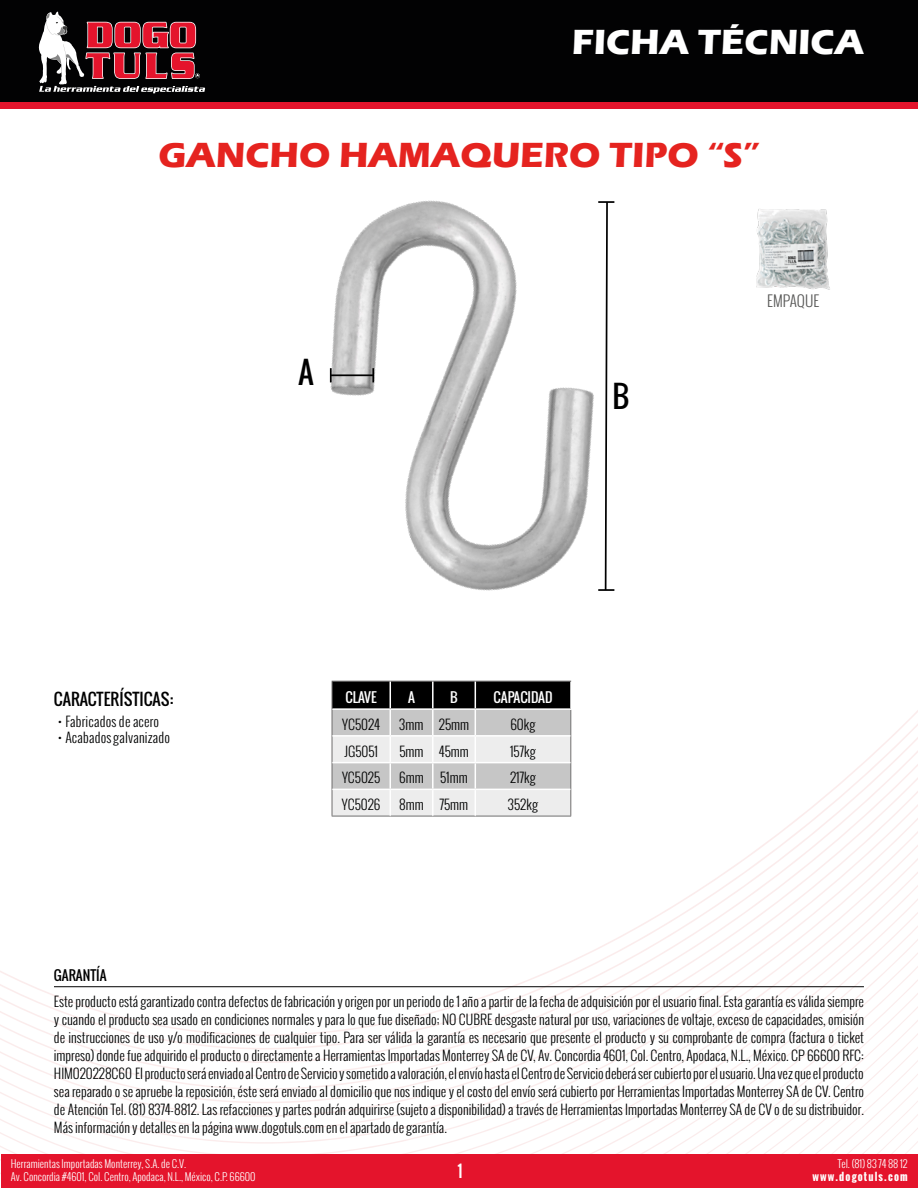
<style>
.page{position:relative;width:918px;height:1188px;background:#fff}
.page>*{position:absolute;margin:0;border:0;box-sizing:border-box;transform-origin:0 0}
.t1{font:700 36px "Eras ITC";color:#e5231f}
.t2{font:700 36px "Eras ITC";color:#fff}
.t3{font:30px "Oswald";color:#000}
.t4{font:16.5px "Oswald";color:#fff}
.t5{font:16.35px "Oswald";color:#000}
.t6{font:300 15px "Oswald";color:#575756}
.t7{font:300 13.5px/18px "Oswald";color:#010202;text-align:justify}
.t8{font:300 13.5px "Oswald";color:#000}
.t9{font:13.5px "Oswald";color:#fff}
.t10{font:13.5px "Oswald";color:#000}
.t11{font:300 10.5px/12.6px "Oswald";color:#fff}
.t12{font:700 10.5px "Oswald";letter-spacing:.11em;color:#fff}
</style>
<div class="page">
<div style="left:0;top:0;width:918px;height:103px;background:#020203"></div>
<div style="left:0;top:102px;width:918px;height:6px;background:#e4142c"></div>
<svg style="left:38px;top:11px;width:167px;height:82px"></svg>
<svg style="left:0;top:848px;width:918px;height:306px"></svg>
<svg style="left:384px;top:862px;width:534px;height:292px"></svg>
<svg style="left:441px;top:875px;width:477px;height:279px"></svg>
<svg style="left:0;top:1143px;width:150px;height:31px"></svg>
<svg style="left:484px;top:889px;width:434px;height:265px"></svg>
<svg style="left:521px;top:902px;width:397px;height:252px"></svg>
<svg style="left:553px;top:916px;width:365px;height:238px"></svg>
<svg style="left:582px;top:929px;width:336px;height:225px"></svg>
<svg style="left:609px;top:943px;width:309px;height:211px"></svg>
<svg style="left:634px;top:956px;width:284px;height:198px"></svg>
<svg style="left:657px;top:970px;width:261px;height:184px"></svg>
<svg style="left:679px;top:983px;width:239px;height:171px"></svg>
<svg style="left:700px;top:997px;width:218px;height:157px"></svg>
<div style="left:1px;top:1154px;width:917px;height:34px;background:#e4142c"></div>
<hr style="left:332px;top:816px;width:58px;height:1px;background:#706f6f">
<hr style="left:390px;top:816px;width:43px;height:1px;background:#706f6f">
<hr style="left:433px;top:816px;width:42px;height:1px;background:#706f6f">
<hr style="left:475px;top:816px;width:96px;height:1px;background:#706f6f">
<svg style="left:332px;top:681px;width:239px;height:135px;background:#b0b0b0"></svg>
<img style="left:329px;top:200px;width:265px;height:391px">
<img style="left:756px;top:209px;width:74px;height:81px">
<hr style="left:331px;top:374px;width:43px;height:2px;background:#000">
<svg style="left:598px;top:201px;width:16px;height:390px"></svg>
<svg style="left:330px;top:368px;width:2px;height:14px"></svg>
<svg style="left:372px;top:368px;width:2px;height:14px"></svg>
<hr style="left:54px;top:986px;width:810px;height:1px;background:#000">
<h1 class="t2" style="left:572px;top:21px;width:294px">FICHA TÉCNICA</h1>
<h1 class="t1" style="left:159px;top:134px;width:602px">GANCHO HAMAQUERO TIPO “S”</h1>
<h2 class="t3" style="left:298px;top:349px;width:17px">A</h2>
<h2 class="t3" style="left:613px;top:374px;width:18px">B</h2>
<p class="t6" style="left:767px;top:290px;width:54px">EMPAQUE</p>
<p class="t5" style="left:54px;top:687px;width:121px">CARACTERÍSTICAS:</p>
<p class="t7" style="left:58px;top:712px;width:103px">• Fabricados de acero</p>
<p class="t7" style="left:58px;top:729px;width:113px">• Acabados galvanizado</p>
<p class="t10" style="left:54px;top:965px;width:54px">GARANTÍA</p>
<p class="t9" style="left:345px;top:687px;width:33px">CLAVE</p>
<p class="t9" style="left:408px;top:687px;width:8px">A</p>
<p class="t9" style="left:450px;top:687px;width:9px">B</p>
<p class="t9" style="left:494px;top:687px;width:61px">CAPACIDAD</p>
<p class="t8" style="left:342px;top:715px;width:39px">YC5024</p>
<p class="t8" style="left:399px;top:715px;width:71px">3mm 25mm</p>
<p class="t8" style="left:510px;top:715px;width:27px">60kg</p>
<p class="t7" style="left:344px;top:742px;width:35px">JG5051</p>
<p class="t7" style="left:399px;top:742px;width:71px">5mm 45mm</p>
<p class="t7" style="left:510px;top:742px;width:27px">157kg</p>
<p class="t7" style="left:342px;top:769px;width:40px">YC5025</p>
<p class="t7" style="left:399px;top:769px;width:70px">6mm 51mm</p>
<p class="t7" style="left:510px;top:769px;width:28px">217kg</p>
<p class="t7" style="left:342px;top:795px;width:40px">YC5026</p>
<p class="t7" style="left:399px;top:795px;width:71px">8mm 75mm</p>
<p class="t7" style="left:508px;top:795px;width:32px">352kg</p>
<p class="t7" style="left:54px;top:993px;width:812px">Este producto está garantizado contra defectos de fabricación y origen por un periodo de 1 año a partir de la fecha de adquisición por el usuario final. Esta garantía es válida siempre y cuando el producto sea usado en condiciones normales y para lo que fue diseñado; NO CUBRE desgaste natural por uso, variaciones de voltaje, exceso de capacidades, omisión de instrucciones de uso y/o modificaciones de cualquier tipo. Para ser válida la garantía es necesario que presente el producto y su comprobante de compra (factura o ticket impreso) donde fue adquirido el producto o directamente a Herramientas Importadas Monterrey SA de CV, Av. Concordia 4601, Col. Centro, Apodaca, N.L., México. CP 66600 RFC:<br>HIM020228C60 El producto será enviado al Centro de Servicio y sometido a valoración, el envío hasta el Centro de Servicio deberá ser cubierto por el usuario. Una vez que el producto sea reparado o se apruebe la reposición, éste será enviado al domicilio que nos indique y el costo del envío será cubierto por Herramientas Importadas Monterrey SA de CV. Centro de Atención Tel. (81) 8374-8812. Las refacciones y partes podrán adquirirse (sujeto a disponibilidad) a través de Herramientas Importadas Monterrey SA de CV o de su distribuidor.<br>Más información y detalles en la página www.dogotuls.com en el apartado de garantía.</p>
<p class="t11" style="left:11px;top:1158px;width:246px">Herramientas Importadas Monterrey, S.A. de C.V.<br>Av. Concordia #4601, Col. Centro, Apodaca, N.L., México, C.P. 66600</p>
<p class="t11" style="left:838px;top:1158px;width:71px">Tel. (81) 83 74 88 12</p>
<p class="t4" style="left:457px;top:1158px;width:7px">1</p>
<p class="t12" style="left:812px;top:1169px;width:97px">www.dogotuls.com</p>
</div>
